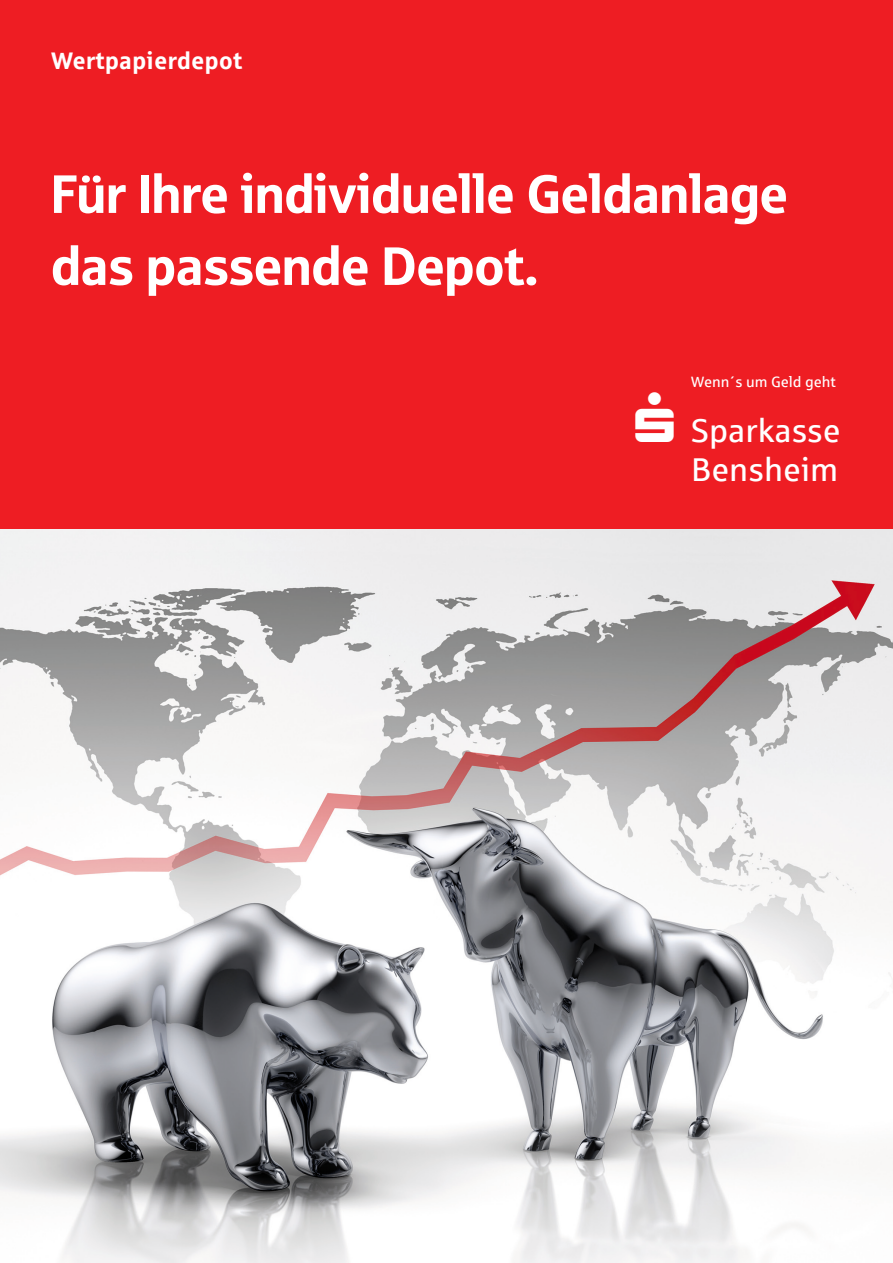
<style>
.page{position:relative;width:893px;height:1263px;background:#fff}
.page>*{position:absolute;margin:0;border:0;box-sizing:border-box;transform-origin:0 0}
.Headline_gross{font:54px/72px "Sparkasse Head";color:#fff}
.t1{font:33px "Sparkasse Rg";color:#fff}
.Subline{font:700 24px "Sparkasse Rg";color:#fff}
.t2{font:15px "Sparkasse Rg";color:#fff}
</style>
<div class="page">
<div style="left:0;top:0;width:893px;height:529px;background:#ee1d23"></div>
<img style="left:0;top:530px;width:893px;height:733px">
<p class="Subline" style="left:51px;top:45px;width:193px">Wertpapierdepot</p>
<p class="Headline_gross" style="left:51px;top:156px;width:738px">Für Ihre individuelle Geldanlage das passende Depot.</p>
<p class="t2" style="left:691px;top:373px;width:146px">Wenn´s um Geld geht</p>
<p class="t1" style="left:691px;top:411px;width:151px">Sparkasse</p>
<p class="t1" style="left:691px;top:450px;width:149px">Bensheim</p>
</div>
